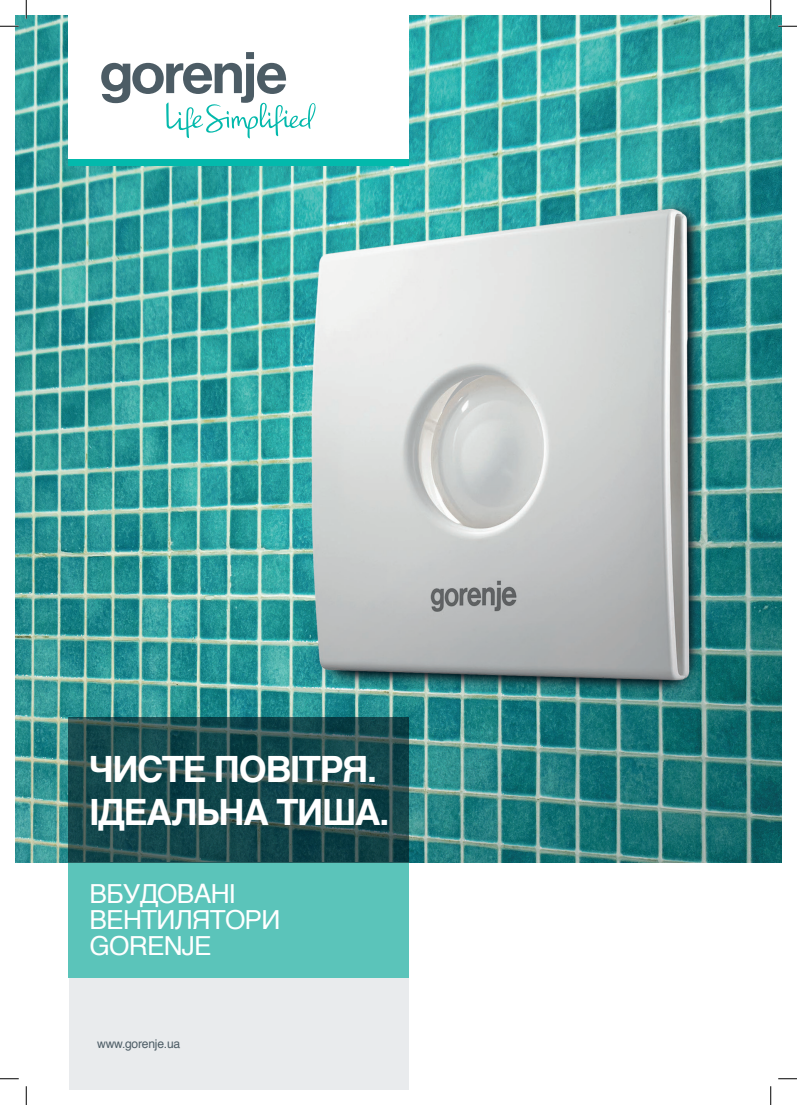
<style>
.page{position:relative;width:797px;height:1105px;background:#fff}
.page>*{position:absolute;margin:0;border:0;box-sizing:border-box;transform-origin:0 0}
.t1{font:700 36.25px/43.8px "Helvetica";letter-spacing:-.04em;color:#fff}
.t2{font:26.25px/26.2px "Helvetica";letter-spacing:-.03em;color:#fff}
.t3{font:12.12px "Helvetica";letter-spacing:-.02em;color:#4c5c65}
</style>
<div class="page">
<img style="left:16px;top:16px;width:765px;height:846px">
<div style="left:69px;top:16px;width:340px;height:150px;background:#fff"></div>
<div style="left:69px;top:159px;width:340px;height:7px;background:#03b9ac"></div>
<svg style="left:101px;top:52px;width:214px;height:86px"></svg>
<div style="left:69px;top:862px;width:340px;height:116px;background:#5bc4ba"></div>
<div style="left:69px;top:978px;width:339px;height:111px;background:#e9ebed"></div>
<svg style="left:69px;top:717px;width:340px;height:145px;background:#1b484c"></svg>
<svg style="left:0;top:25px;width:19px;height:2px"></svg>
<svg style="left:778px;top:25px;width:19px;height:2px"></svg>
<svg style="left:0;top:1078px;width:19px;height:1px"></svg>
<svg style="left:778px;top:1078px;width:19px;height:1px"></svg>
<svg style="left:25px;top:0;width:2px;height:19px"></svg>
<svg style="left:25px;top:1086px;width:2px;height:19px"></svg>
<svg style="left:770px;top:0;width:1px;height:19px"></svg>
<svg style="left:770px;top:1086px;width:1px;height:19px"></svg>
<h1 class="t1" style="left:90px;top:747px;width:301px">ЧИСТЕ ПОВІТРЯ.<br>ІДЕАЛЬНА ТИША.</h1>
<p class="t2" style="left:90px;top:881px;width:192px">ВБУДОВАНІ<br>ВЕНТИЛЯТОРИ<br>GORENJE</p>
<p class="t3" style="left:97px;top:1034px;width:85px">www.gorenje.ua</p>
</div>
